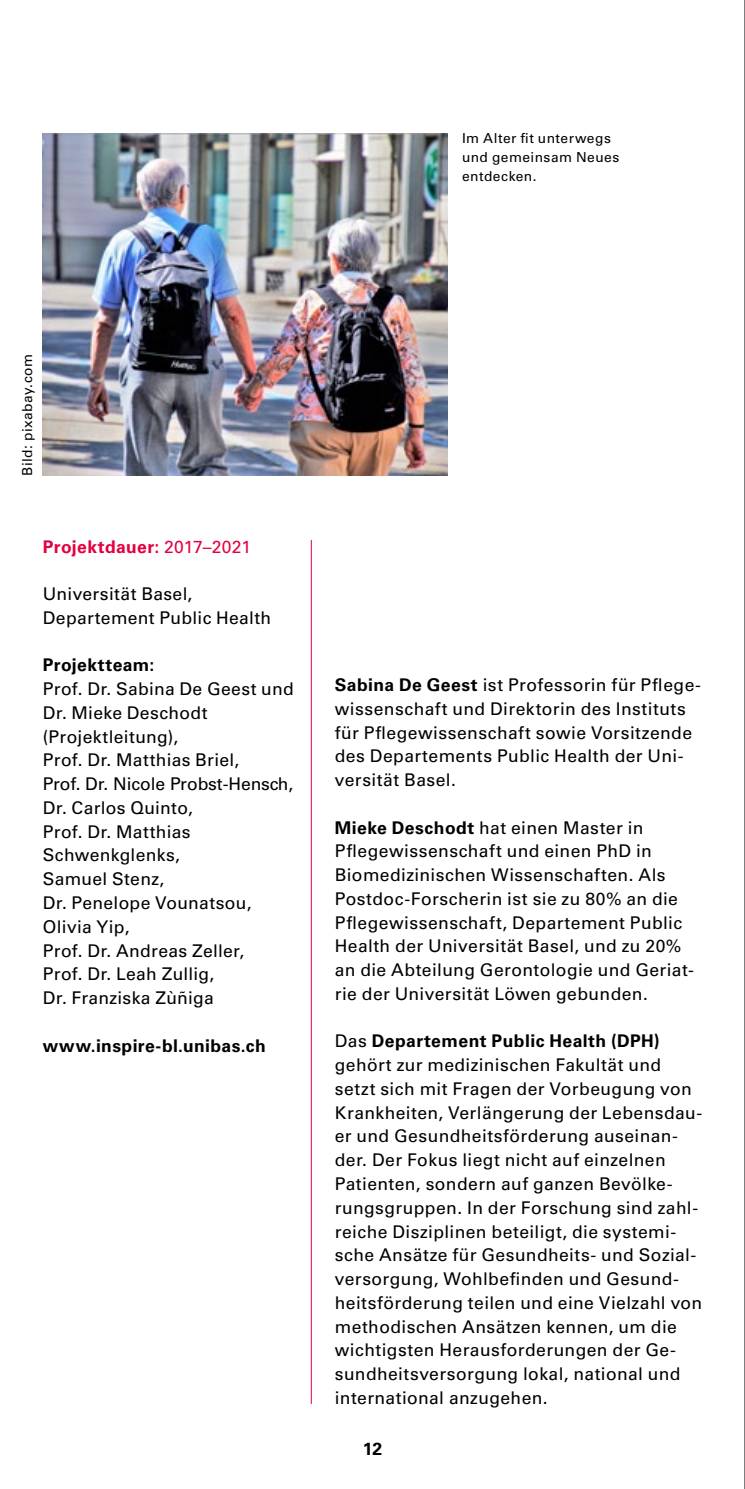
<style>
.page{position:relative;width:745px;height:1489px;background:#fff}
.page>*{position:absolute;margin:0;border:0;box-sizing:border-box;transform-origin:0 0}
.t1{font:17.5px/23.8px "Univers LT Std";letter-spacing:.02em;color:#000}
.t2{font:700 17.5px "Univers LT Std";letter-spacing:.02em;color:#000}
.t3{font:700 17.5px "Univers LT Std";letter-spacing:.02em;color:#e40040}
.t4{font:13.75px/18.8px "Univers LT Std";letter-spacing:.035em;color:#000}
.s1{font-weight:400}
.s2{font-weight:700}
</style>
<div class="page">
<hr style="left:311px;top:540px;width:1px;height:863px;background:#e40040">
<img style="left:43px;top:133px;width:404px;height:342px">
<hr style="left:744px;top:0;width:1px;height:1488px;background:#000">
<p class="t4" style="left:462px;top:129px;width:159px">Im Alter fit unterwegs und gemeinsam Neues entdecken.</p>
<p class="t4" style="left:18px;top:475px;width:123px;rotate:-90deg">Bild: pixabay.com</p>
<p class="t3" style="left:43px;top:536px;width:210px">Projektdauer: <span class="s1">2017–2021</span></p>
<p class="t1" style="left:43px;top:582px;width:230px">Universität Basel,<br>Departement Public Health</p>
<p class="t2" style="left:43px;top:655px;width:113px">Projektteam:</p>
<p class="t1" style="left:43px;top:677px;width:252px">Prof. Dr. Sabina De Geest und<br>Dr. Mieke Deschodt (Projektleitung),<br>Prof. Dr. Matthias Briel,<br>Prof. Dr. Nicole Probst-Hensch,<br>Dr. Carlos Quinto,<br>Prof. Dr. Matthias<br>Schwenkglenks,<br>Samuel Stenz,<br>Dr. Penelope Vounatsou,<br>Olivia Yip,<br>Prof. Dr. Andreas Zeller,<br>Prof. Dr. Leah Zullig,<br>Dr. Franziska Zùñiga</p>
<p class="t2" style="left:43px;top:1035px;width:224px">www.inspire-bl.unibas.ch</p>
<p class="t1" style="left:334px;top:673px;width:367px"><span class="s2">Sabina De Geest</span> ist Professorin für Pflege&shy;wissenschaft und Direktorin des Instituts für Pflegewissenschaft sowie Vorsitzende des Departements Public Health der Uni&shy;versität Basel.</p>
<p class="t1" style="left:334px;top:815px;width:360px"><span class="s2">Mieke Deschodt</span> hat einen Master in Pflegewissenschaft und einen PhD in Biomedizinischen Wissenschaften. Als Postdoc-Forscherin ist sie zu 80% an die Pflegewissenschaft, Departement Public Health der Universität Basel, und zu 20% an die Abteilung Gerontologie und Geriat&shy;rie der Universität Löwen gebunden.</p>
<p class="t1" style="left:334px;top:1029px;width:369px">Das <span class="s2">Departement Public Health (DPH) </span>gehört zur medizinischen Fakultät und setzt sich mit Fragen der Vorbeugung von Krankheiten, Verlängerung der Lebensdau&shy;er und Gesundheitsförderung auseinan&shy;der. Der Fokus liegt nicht auf einzelnen Patienten, sondern auf ganzen Bevölke&shy;rungsgruppen. In der Forschung sind zahl&shy;reiche Disziplinen beteiligt, die systemi&shy;sche Ansätze für Gesundheits- und Sozial&shy;versorgung, Wohlbefinden und Gesund&shy;heitsförderung teilen und eine Vielzahl von methodischen Ansätzen kennen, um die wichtigsten Herausforderungen der Ge&shy;sundheitsversorgung lokal, national und international anzugehen.</p>
<p class="t2" style="left:362px;top:1437px;width:21px">12</p>
</div>
